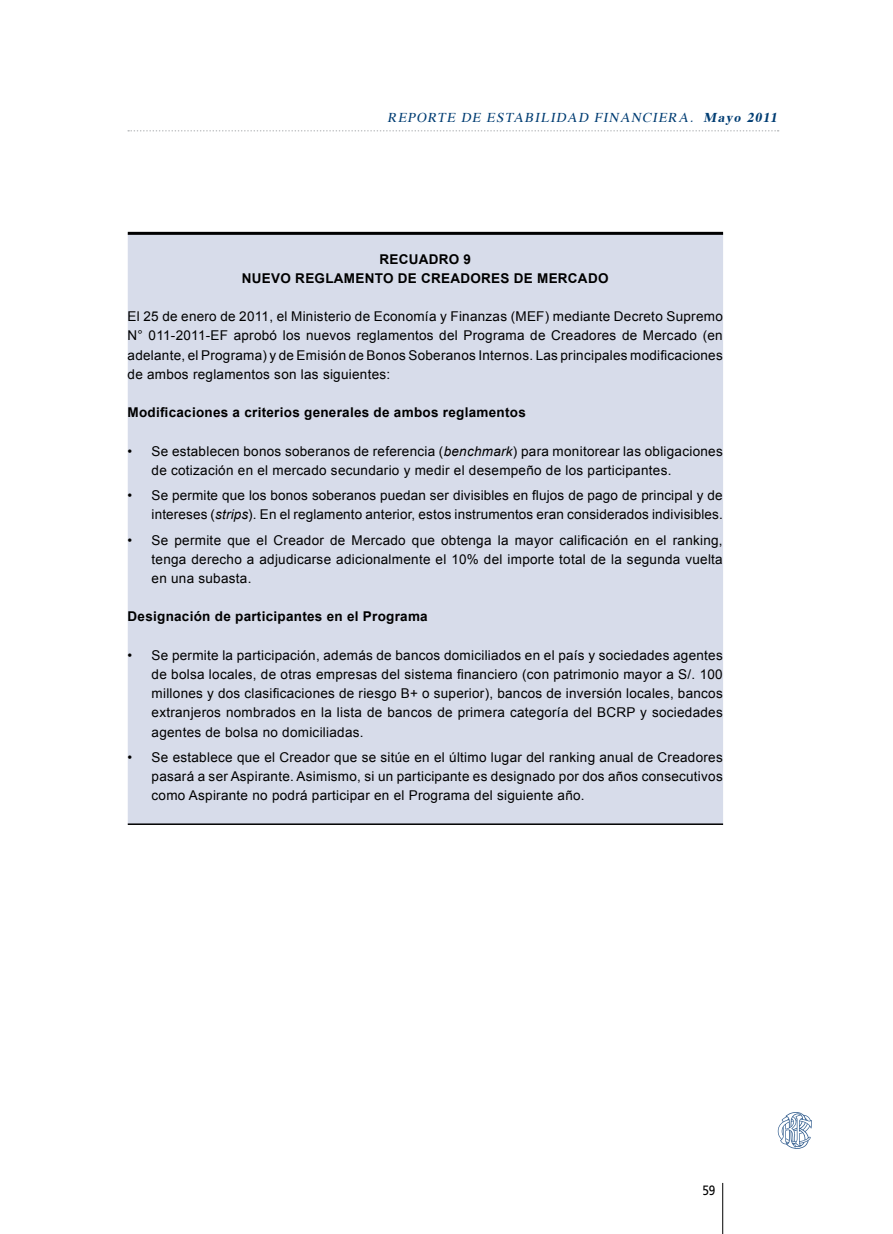
<style>
.page{position:relative;width:893px;height:1234px;background:#fff}
.page>*{position:absolute;margin:0;border:0;box-sizing:border-box;transform-origin:0 0}
.t1{font:13.5px/19.2px "Arial";letter-spacing:.02em;color:#000;text-align:justify}
.t2{font:700 13.5px "Arial";letter-spacing:.02em;color:#000}
.t3{font:italic 13.5px "Times";color:#003d73}
.t4{font:13.5px "Frutiger";color:#000;scale:.88 1}
.s1{font-weight:700}
.s2{font-style:italic}
</style>
<div class="page">
<svg style="left:128px;top:130px;width:651px;height:1px"></svg>
<hr style="left:722px;top:1182px;width:1px;height:51px;background:#000">
<svg style="left:778px;top:1112px;width:34px;height:37px"></svg>
<div style="left:128px;top:233px;width:595px;height:591px;background:#d7dcea"></div>
<hr style="left:128px;top:823px;width:595px;height:1px;background:#000">
<hr style="left:128px;top:232px;width:595px;height:3px;background:#000">
<p class="t3" style="left:388px;top:105px;width:395px">REPORTE DE ESTABILIDAD FINANCIERA. <span class="s1">Mayo 2011</span></p>
<p class="t2" style="left:379px;top:250px;width:21px">Recu</p>
<p class="t2" style="left:419px;top:250px;width:21px">adro</p>
<p class="t2" style="left:464px;top:250px;width:9px">9</p>
<p class="t2" style="left:242px;top:269px;width:21px">Nuevo</p>
<p class="t2" style="left:295px;top:269px;width:60px">Reglamento</p>
<p class="t2" style="left:398px;top:269px;width:74px">de Creadores</p>
<p class="t2" style="left:514px;top:269px;width:45px">de Merc</p>
<p class="t2" style="left:578px;top:269px;width:21px">ado</p>
<p class="t1" style="left:128px;top:307px;width:597px">El 25 de enero de 2011, el Ministerio de Economía y Finanzas (MEF) mediante Decreto Supremo N° 011-2011-EF aprobó los nuevos reglamentos del Programa de Creadores de Mercado (en adelante, el Programa) y de Emisión de Bonos Soberanos Internos. Las principales modificaciones de ambos reglamentos son las siguientes:</p>
<p class="t2" style="left:128px;top:403px;width:400px">Modificaciones a criterios generales de ambos reglamentos</p>
<p class="t1" style="left:152px;top:441px;width:573px;text-indent:-24px">• Se establecen bonos soberanos de referencia (<span class="s2">benchmark</span>) para monitorear las obligaciones de cotización en el mercado secundario y medir el desempeño de los participantes.</p>
<p class="t1" style="left:128px;top:486px;width:597px;text-align:right">• Se permite que los bonos soberanos puedan ser divisibles en flujos de pago de principal y de intereses (<span class="s2">strips</span>). En el reglamento anterior, estos instrumentos eran considerados indivisibles.</p>
<p class="t1" style="left:152px;top:530px;width:573px;text-indent:-24px">• Se permite que el Creador de Mercado que obtenga la mayor calificación en el ranking, tenga derecho a adjudicarse adicionalmente el 10% del importe total de la segunda vuelta en una subasta.</p>
<p class="t2" style="left:128px;top:607px;width:302px">Designación de participantes en el Programa</p>
<p class="t1" style="left:152px;top:645px;width:573px;text-indent:-24px">• Se permite la participación, además de bancos domiciliados en el país y sociedades agentes de bolsa locales, de otras empresas del sistema financiero (con patrimonio mayor a S/. 100 millones y dos clasificaciones de riesgo B+ o superior), bancos de inversión locales, bancos extranjeros nombrados en la lista de bancos de primera categoría del BCRP y sociedades agentes de bolsa no domiciliadas.</p>
<p class="t1" style="left:152px;top:747px;width:573px;text-indent:-24px">• Se establece que el Creador que se sitúe en el último lugar del ranking anual de Creadores pasará a ser Aspirante. Asimismo, si un participante es designado por dos años consecutivos como Aspirante no podrá participar en el Programa del siguiente año.</p>
<p class="t4" style="left:702px;top:1182px;width:16px">59</p>
</div>
